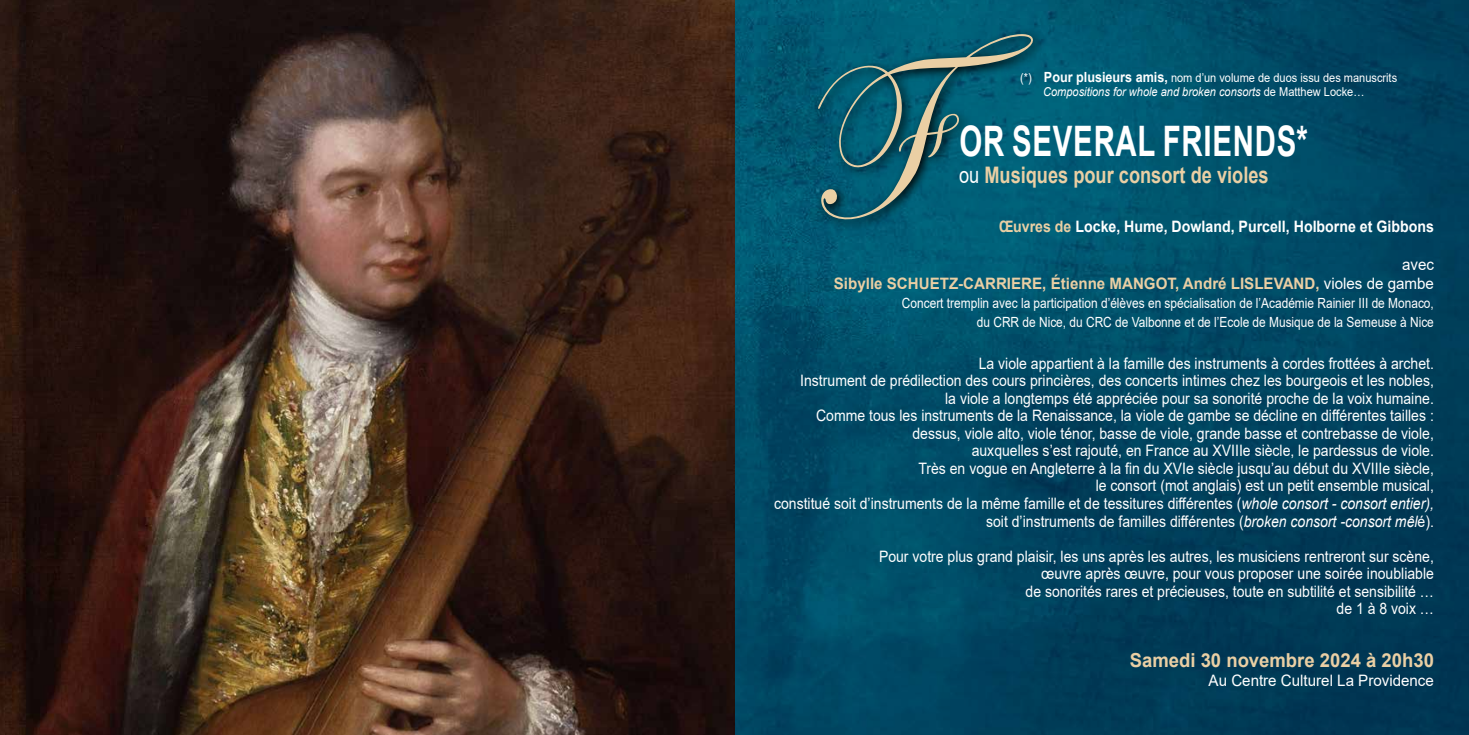
<style>
.page{position:relative;width:1469px;height:735px;background:#fff}
.page>*{position:absolute;margin:0;border:0;box-sizing:border-box;transform-origin:0 0}
.t1{font:700 42px "Arial";letter-spacing:.025em;color:#fff;scale:.7 1}
.t2{font:700 22.75px "Arial";color:#eacfa4;scale:.8 1}
.t3{font:700 19.25px "Arial";color:#eacfa4;scale:.96 1}
.t4{font:15.75px/17.5px "Arial";color:#fff;text-align:right;scale:.89 1}
.t5{font:700 15.75px/18.9px "Arial";color:#eacfa4;text-align:right;scale:.96 1}
.t6{font:700 15.75px "Arial";color:#fff;scale:.9 1}
.t7{font:15.75px "Arial";color:#fff;scale:.96 1}
.t8{font:14px/18.9px "Arial";color:#fff;text-align:right;scale:.85 1}
.t9{font:12.25px/13.7px "Arial";color:#fff;scale:.9 1}
.s1{font-weight:700;font-size:14px}
.s2{font-style:italic}
.s3{font-weight:400;color:#fff}
.s4{color:#eacfa4}
</style>
<div class="page">
<svg style="left:734px;top:0;width:734px;height:734px;background:#004762"></svg>
<div style="left:812px;top:28px;width:233px;height:204px;background:#005f78"></div>
<img style="left:0;top:0;width:734px;height:734px">
<svg style="left:788px;top:19px;width:278px;height:207px"></svg>
<p class="t9" style="left:1043px;top:71px;width:395px;text-indent:-23px">(*) <span class="s1">Pour plusieurs amis,</span> nom d’un volume de duos issu des manuscrits<br><span class="s2">Compositions for whole and broken consorts</span> de Matthew Locke…</p>
<h1 class="t1" style="left:959px;top:111px;width:499px">OR SEVERAL FRIENDS*</h1>
<h2 class="t2" style="left:959px;top:159px;width:388px"><span class="s3">ou</span> Musiques pour consort de violes</h2>
<p class="t6" style="left:999px;top:216px;width:485px"><span class="s4">Œuvres de</span> Locke, Hume, Dowland, Purcell, Holborne et Gibbons</p>
<p class="t5" style="left:833px;top:255px;width:626px"><span class="s3">avec<br></span>Sibylle SCHUETZ-CARRIERE, Étienne MANGOT, André LISLEVAND, <span class="s3">violes de gambe</span></p>
<p class="t8" style="left:902px;top:294px;width:627px">Concert tremplin avec la participation d’élèves en spécialisation de l’Académie Rainier III de Monaco, du CRR de Nice, du CRC de Valbonne et de l’Ecole de Musique de la Semeuse à Nice</p>
<p class="t4" style="left:774px;top:354px;width:743px">La viole appartient à la famille des instruments à cordes frottées à archet.<br>Instrument de prédilection des cours princières, des concerts intimes chez les bourgeois et les nobles,<br>la viole a longtemps été appréciée pour sa sonorité proche de la voix humaine.<br>Comme tous les instruments de la Renaissance, la viole de gambe se décline en différentes tailles : dessus, viole alto, viole ténor, basse de viole, grande basse et contrebasse de viole,<br>auxquelles s’est rajouté, en France au XVIIIe siècle, le pardessus de viole.<br>Très en vogue en Angleterre à la fin du XVIe siècle jusqu’au début du XVIIIe siècle,<br>le consort (mot anglais) est un petit ensemble musical,<br>constitué soit d’instruments de la même famille et de tessitures différentes (<span class="s2">whole consort - consort entier), </span>soit d’instruments de familles différentes (<span class="s2">broken consort -consort mêl</span>é).</p>
<p class="t4" style="left:879px;top:547px;width:625px">Pour votre plus grand plaisir, les uns après les autres, les musiciens rentreront sur scène, œuvre après œuvre, pour vous proposer une soirée inoubliable<br>de sonorités rares et précieuses, toute en subtilité et sensibilité …<br>de 1 à 8 voix …</p>
<p class="t3" style="left:1129px;top:646px;width:318px">Samedi 30 novembre 2024 à 20h30</p>
<p class="t7" style="left:1208px;top:669px;width:236px">Au Centre Culturel La Providence</p>
</div>
